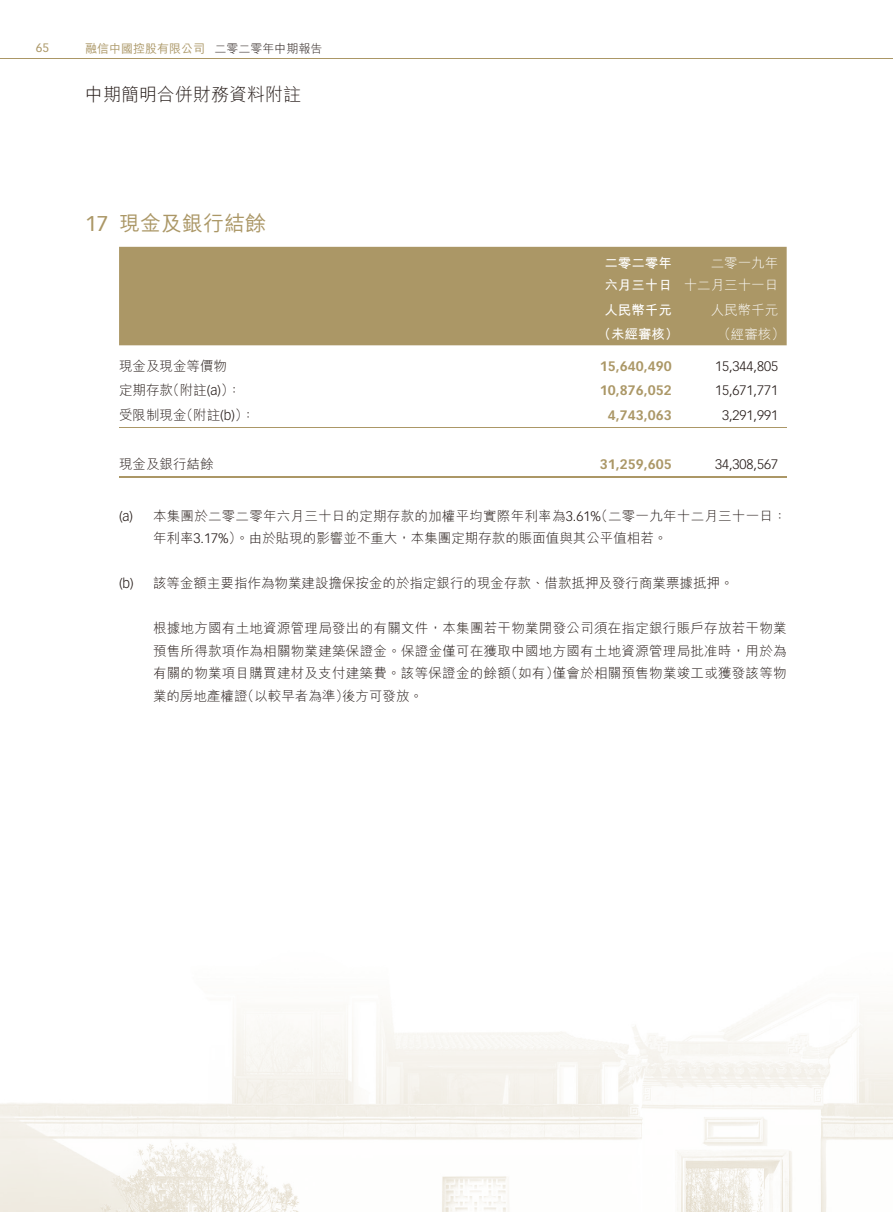
<style>
.page{position:relative;width:893px;height:1212px;background:#fff}
.page>*{position:absolute;margin:0;border:0;box-sizing:border-box;transform-origin:0 0}
.t1{font:21px "M Hei HK Medium E Ten B5 H";color:#ab9766}
.t2{font:18px "M Hei HK Light E Ten B5 H";color:#231916}
.t3{font:13.5px/22.5px "M Hei HK Light E Ten B5 H";color:#231916;text-align:justify}
.t4{font:13.5px/22.5px "M Hei HK Light E Ten B5 H";letter-spacing:.02em;color:#231916}
.t5{font:700 13.5px "Vectora LT Std";color:#ab9766}
.t6{font:300 13.5px "Vectora LT Std";color:#231916}
.t7{font:13.5px/22.5px "M Hei HK Light E Ten B5 H";color:#fff;text-align:right}
.t8{font:13.5px/22.5px "M Hei HK Bold E Ten B5 H";color:#fff}
.t9{font:12px "M Hei HK Medium E Ten B5 H";color:#ab9766}
.t10{font:12px "Vectora LT Std";color:#ab9766}
.s1{font-family:"M Hei HK Light E Ten B5 H";color:#231916}
.s2{font-family:"Vectora LT Std"}
.s3{font-family:"Vectora LT Std";font-weight:300}
</style>
<div class="page">
<img style="left:0;top:1010px;width:893px;height:202px">
<hr style="left:0;top:58px;width:893px;height:1px;background:#ab9766">
<div style="left:119px;top:247px;width:668px;height:98px;background:#ab9766"></div>
<hr style="left:119px;top:427px;width:455px;height:1px;background:#ab9766">
<hr style="left:574px;top:427px;width:106px;height:1px;background:#ab9766">
<hr style="left:680px;top:427px;width:107px;height:1px;background:#ab9766">
<hr style="left:119px;top:476px;width:455px;height:1px;background:#ab9766">
<hr style="left:574px;top:476px;width:106px;height:1px;background:#ab9766">
<hr style="left:680px;top:476px;width:107px;height:1px;background:#ab9766">
<p class="t10" style="left:36px;top:42px;width:15px">65</p>
<p class="t9" style="left:85px;top:44px;width:239px">融信中國控股有限公司 <span class="s1">二零二零年中期報告</span></p>
<h2 class="t2" style="left:85px;top:88px;width:218px">中期簡明合併財務資料附註</h2>
<h1 class="t1" style="left:85px;top:216px;width:183px"><span class="s2">17</span> 現金及銀行結餘</h1>
<p class="t8" style="left:604px;top:253px;width:69px">二零二零年六月三十日</p>
<p class="t7" style="left:684px;top:253px;width:96px">二零一九年<br>十二月三十一日</p>
<p class="t8" style="left:604px;top:300px;width:69px">人民幣千元</p>
<p class="t7" style="left:711px;top:300px;width:69px">人民幣千元</p>
<p class="t8" style="left:598px;top:325px;width:82px">（未經審核）</p>
<p class="t7" style="left:717px;top:325px;width:69px">（經審核）</p>
<p class="t3" style="left:119px;top:356px;width:109px">現金及現金等價物</p>
<p class="t5" style="left:600px;top:359px;width:73px">15,640,490</p>
<p class="t6" style="left:715px;top:359px;width:65px">15,344,805</p>
<p class="t3" style="left:119px;top:381px;width:124px">定期存款（附註<span class="s3">(a)</span>）：</p>
<p class="t5" style="left:600px;top:384px;width:73px">10,876,052</p>
<p class="t6" style="left:715px;top:384px;width:65px">15,671,771</p>
<p class="t3" style="left:119px;top:405px;width:138px">受限制現金（附註<span class="s3">(b)</span>）：</p>
<p class="t5" style="left:608px;top:409px;width:65px">4,743,063</p>
<p class="t6" style="left:722px;top:409px;width:58px">3,291,991</p>
<p class="t3" style="left:119px;top:455px;width:96px">現金及銀行結餘</p>
<p class="t5" style="left:600px;top:458px;width:73px">31,259,605</p>
<p class="t6" style="left:715px;top:458px;width:65px">34,308,567</p>
<p class="t4" style="left:153px;top:506px;width:635px;text-indent:-34px"><span class="s3">(a)</span> 本集團於二零二零年六月三十日的定期存款的加權平均實際年利率為<span class="s3">3.61%</span>（二零一九年十二月三十一日：年利率<span class="s3">3.17%</span>）。由於貼現的影響並不重大，本集團定期存款的賬面值與其公平值相若。</p>
<p class="t3" style="left:119px;top:574px;width:616px"><span class="s3">(b)</span> 該等金額主要指作為物業建設擔保按金的於指定銀行的現金存款、借款抵押及發行商業票據抵押。</p>
<p class="t3" style="left:153px;top:619px;width:635px">根據地方國有土地資源管理局發出的有關文件，本集團若干物業開發公司須在指定銀行賬戶存放若干物業預售所得款項作為相關物業建築保證金。保證金僅可在獲取中國地方國有土地資源管理局批准時，用於為有關的物業項目購買建材及支付建築費。該等保證金的餘額（如有）僅會於相關預售物業竣工或獲發該等物業的房地產權證（以較早者為準）後方可發放。</p>
</div>
